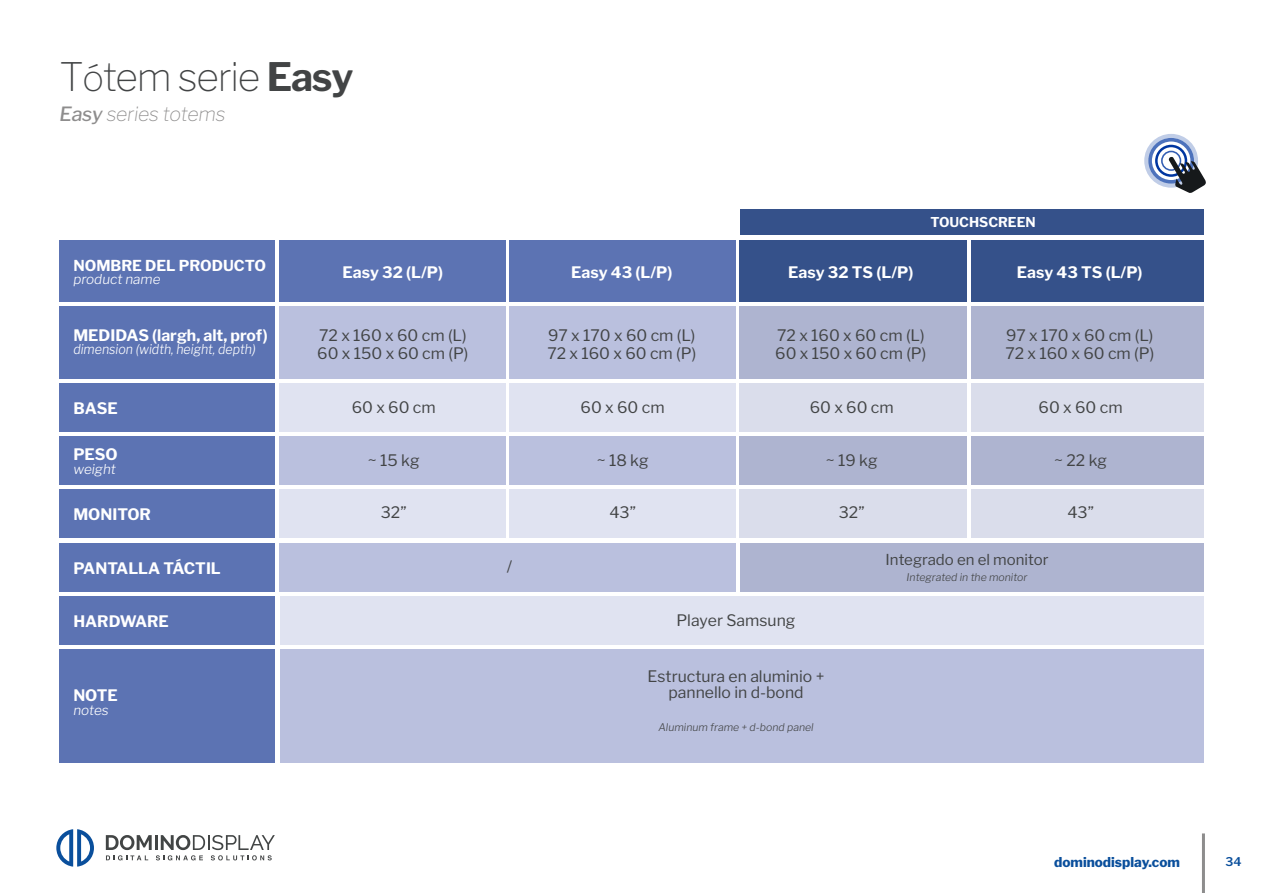
<style>
.page{position:relative;width:1263px;height:893px;background:#fff}
.page>*{position:absolute;margin:0;border:0;box-sizing:border-box;transform-origin:0 0}
.t1{font:100 39px "Libre Franklin";letter-spacing:-.03em;color:#424445}
.t2{font:italic 100 19.5px "Libre Franklin";letter-spacing:-.01em;color:#8e8d8d}
.t3{font:15.75px/18px "Libre Franklin";color:#424445}
.t4{font:700 15.75px "Libre Franklin";color:#fff}
.t5{font:15px "Libre Franklin";color:#424445}
.t6{font:700 15px "Libre Franklin";color:#fff}
.t7{font:italic 300 13.5px "Libre Franklin";color:#fff;scale:.92 1}
.t8{font:italic 300 13.5px "Libre Franklin";color:#fff}
.t9{font:800 13.5px "Libre Franklin";color:#0a4f9c}
.t10{font:700 13.5px "Libre Franklin";color:#fff}
.t11{font:600 12px "Libre Franklin";color:#0a4f9c}
.t12{font:italic 300 10.5px "Libre Franklin";color:#424445}
.s1{font-size:36px}
.s2{font-weight:700}
.s3{font-weight:500}
</style>
<div class="page">
<svg style="left:56px;top:829px;width:38px;height:38px"></svg>
<svg style="left:106px;top:835px;width:169px;height:25px"></svg>
<hr style="left:1202px;top:833px;width:3px;height:60px;background:#8e8d8d">
<div style="left:60px;top:241px;width:215px;height:61px;background:#5c73b3"></div>
<div style="left:740px;top:209px;width:463px;height:25px;background:#35518a"></div>
<div style="left:60px;top:307px;width:215px;height:72px;background:#5c73b3"></div>
<div style="left:60px;top:649px;width:215px;height:114px;background:#5c73b3"></div>
<div style="left:60px;top:383px;width:215px;height:49px;background:#5c73b3"></div>
<div style="left:60px;top:489px;width:215px;height:49px;background:#5c73b3"></div>
<div style="left:60px;top:436px;width:215px;height:49px;background:#5c73b3"></div>
<div style="left:60px;top:543px;width:215px;height:48px;background:#5c73b3"></div>
<div style="left:60px;top:596px;width:215px;height:49px;background:#5c73b3"></div>
<div style="left:280px;top:241px;width:226px;height:61px;background:#5c73b3"></div>
<div style="left:280px;top:307px;width:226px;height:72px;background:#bac0de"></div>
<div style="left:280px;top:649px;width:923px;height:114px;background:#bac0de"></div>
<div style="left:280px;top:383px;width:226px;height:49px;background:#e0e3f1"></div>
<div style="left:280px;top:489px;width:226px;height:49px;background:#e0e3f1"></div>
<div style="left:280px;top:436px;width:226px;height:49px;background:#bac0de"></div>
<div style="left:280px;top:543px;width:456px;height:48px;background:#bac0de"></div>
<div style="left:280px;top:596px;width:923px;height:49px;background:#e0e3f1"></div>
<div style="left:510px;top:241px;width:226px;height:61px;background:#5c73b3"></div>
<div style="left:510px;top:307px;width:226px;height:72px;background:#bac0de"></div>
<div style="left:510px;top:383px;width:226px;height:49px;background:#e0e3f1"></div>
<div style="left:510px;top:489px;width:226px;height:49px;background:#e0e3f1"></div>
<div style="left:510px;top:436px;width:226px;height:49px;background:#bac0de"></div>
<div style="left:740px;top:241px;width:227px;height:61px;background:#35518a"></div>
<div style="left:740px;top:307px;width:227px;height:72px;background:#aeb4d0"></div>
<div style="left:740px;top:383px;width:227px;height:49px;background:#daddeb"></div>
<div style="left:740px;top:489px;width:227px;height:49px;background:#daddeb"></div>
<div style="left:740px;top:436px;width:227px;height:49px;background:#aeb4d0"></div>
<div style="left:740px;top:543px;width:463px;height:48px;background:#aeb4d0"></div>
<div style="left:971px;top:241px;width:232px;height:61px;background:#35518a"></div>
<div style="left:971px;top:307px;width:232px;height:72px;background:#aeb4d0"></div>
<div style="left:971px;top:383px;width:232px;height:49px;background:#daddeb"></div>
<div style="left:971px;top:489px;width:232px;height:49px;background:#daddeb"></div>
<div style="left:971px;top:436px;width:232px;height:49px;background:#aeb4d0"></div>
<div style="left:1155px;top:145px;width:32px;height:32px;border:3px solid #0036a0;border-radius:50%"></div>
<div style="left:1161px;top:151px;width:20px;height:20px;border:2px solid #0036a0;border-radius:50%"></div>
<div style="left:1148px;top:138px;width:46px;height:46px;border:4px solid #0036a0;border-radius:50%"></div>
<div style="left:1144px;top:134px;width:54px;height:54px;border:4px solid #0036a0;border-radius:50%"></div>
<svg style="left:1168px;top:156px;width:38px;height:37px"></svg>
<h1 class="t1" style="left:60px;top:53px;width:295px">T<span class="s1">ó</span>tem serie <span class="s2">Easy</span></h1>
<p class="t2" style="left:60px;top:102px;width:168px"><span class="s3">Easy</span> series totems</p>
<p class="t10" style="left:930px;top:214px;width:107px">TOUCHSCREEN</p>
<p class="t6" style="left:73px;top:256px;width:194px">NOMBRE DEL PRODUCTO</p>
<p class="t8" style="left:73px;top:271px;width:89px">product name</p>
<p class="t4" style="left:73px;top:325px;width:196px">MEDIDAS (largh, alt, prof)</p>
<p class="t7" style="left:73px;top:341px;width:200px">dimension (width, height, depth)</p>
<p class="t4" style="left:73px;top:399px;width:46px">BASE</p>
<p class="t4" style="left:73px;top:445px;width:46px">PESO</p>
<p class="t8" style="left:73px;top:461px;width:44px">weight</p>
<p class="t4" style="left:73px;top:505px;width:79px">MONITOR</p>
<p class="t4" style="left:73px;top:558px;width:149px">PANTALLA TÁCTIL</p>
<p class="t4" style="left:73px;top:611px;width:97px">HARDWARE</p>
<p class="t4" style="left:73px;top:686px;width:46px">NOTE</p>
<p class="t8" style="left:73px;top:702px;width:37px">notes</p>
<p class="t4" style="left:343px;top:263px;width:102px">Easy 32 (L/P)</p>
<p class="t4" style="left:571px;top:263px;width:103px">Easy 43 (L/P)</p>
<p class="t4" style="left:788px;top:263px;width:126px">Easy 32 TS (L/P)</p>
<p class="t4" style="left:1017px;top:263px;width:127px">Easy 43 TS (L/P)</p>
<p class="t3" style="left:317px;top:326px;width:153px">72 x 160 x 60 cm (L)<br>60 x 150 x 60 cm (P)</p>
<p class="t3" style="left:775px;top:326px;width:153px">72 x 160 x 60 cm (L)<br>60 x 150 x 60 cm (P)</p>
<p class="t3" style="left:547px;top:326px;width:150px">97 x 170 x 60 cm (L)<br>72 x 160 x 60 cm (P)</p>
<p class="t3" style="left:1005px;top:326px;width:150px">97 x 170 x 60 cm (L)<br>72 x 160 x 60 cm (P)</p>
<p class="t3" style="left:352px;top:399px;width:86px">60 x 60 cm</p>
<p class="t3" style="left:581px;top:399px;width:86px">60 x 60 cm</p>
<p class="t3" style="left:810px;top:399px;width:86px">60 x 60 cm</p>
<p class="t3" style="left:1039px;top:399px;width:86px">60 x 60 cm</p>
<p class="t3" style="left:368px;top:451px;width:53px">~ 15 kg</p>
<p class="t3" style="left:597px;top:451px;width:53px">~ 18 kg</p>
<p class="t3" style="left:826px;top:451px;width:53px">~ 19 kg</p>
<p class="t3" style="left:1054px;top:451px;width:54px">~ 22 kg</p>
<p class="t3" style="left:381px;top:503px;width:27px">32”</p>
<p class="t3" style="left:609px;top:503px;width:28px">43”</p>
<p class="t3" style="left:839px;top:503px;width:27px">32”</p>
<p class="t3" style="left:1067px;top:503px;width:28px">43”</p>
<p class="t3" style="left:507px;top:557px;width:7px">/</p>
<p class="t5" style="left:885px;top:550px;width:164px">Integrado en el monitor</p>
<p class="t12" style="left:907px;top:571px;width:122px">Integrated in the monitor</p>
<p class="t3" style="left:676px;top:611px;width:121px">Player Samsung</p>
<p class="t3" style="left:648px;top:668px;width:178px;line-height:16.5px;text-align:center">Estructura en aluminio + pannello in d-bond</p>
<p class="t12" style="left:658px;top:721px;width:157px">Aluminum frame + d-bond panel</p>
<p class="t9" style="left:1054px;top:854px;width:127px">dominodisplay.com</p>
<p class="t11" style="left:1225px;top:854px;width:17px">34</p>
</div>
